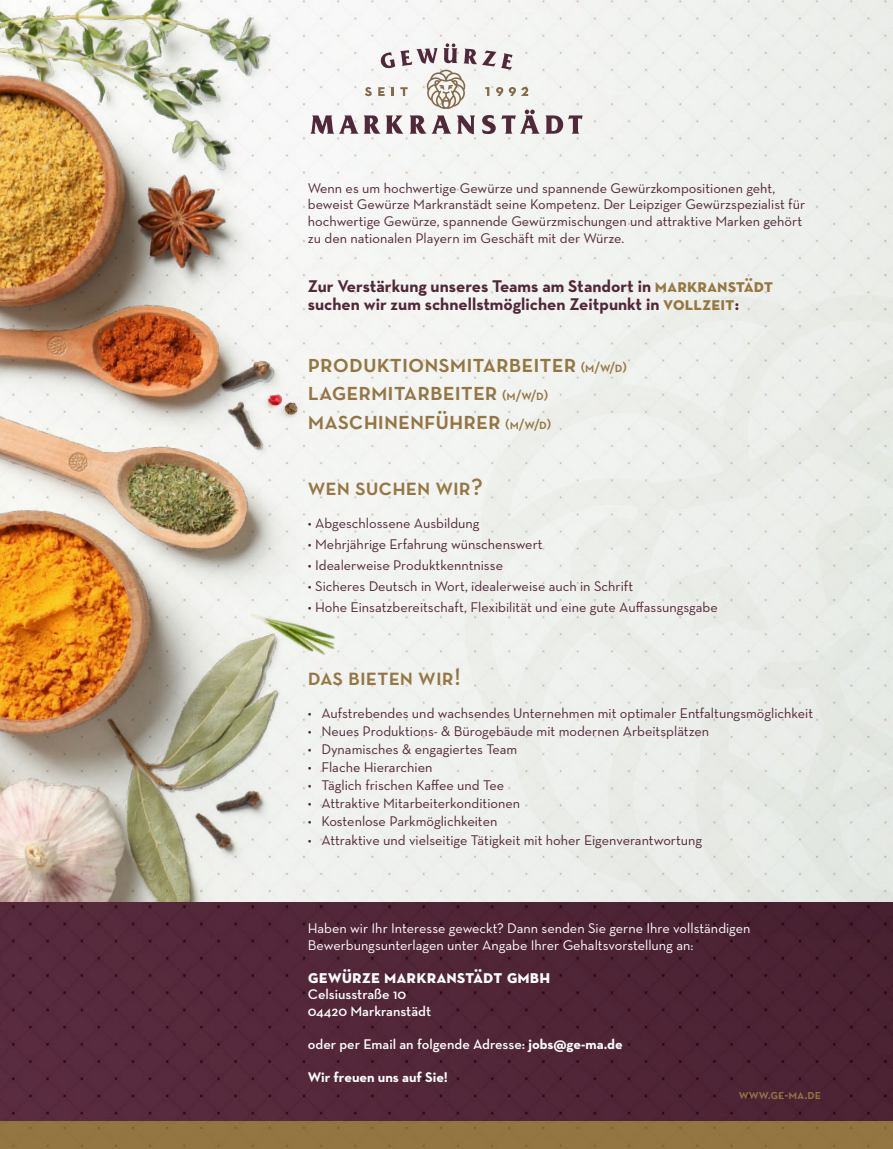
<style>
.page{position:relative;width:893px;height:1149px;background:#fff}
.page>*{position:absolute;margin:0;border:0;box-sizing:border-box;transform-origin:0 0}
.t1{font:25.5px/28.5px "Neutra Text Demi SC";color:#947643}
.t2{font:24px "Neutra Text Demi SC";color:#957743}
.t3{font:18.75px "Neutra Text Bold SC";color:#fff}
.t4{font:700 17.25px/18px "Neutra Text";color:#522739}
.t5{font:14.25px/16.5px "Neutra Text";color:#522739}
.t6{font:14.25px/16.5px "Neutra Text";color:#fff}
.t7{font:600 14.25px/16.5px "Neutra Text";color:#fff}
.t8{font:700 14.25px "Neutra Text";color:#fff}
.t9{font:13.5px "Neutra Text Demi SC";color:#957743}
.s1{font-family:"Neutra Text Bold SC";font-weight:400;font-size:18.75px;color:#957741}
.s2{font-size:14.25px}
.s3{font-weight:700}
</style>
<div class="page">
<img style="left:0;top:901px;width:893px;height:247px">
<svg style="left:460px;top:879px;width:433px;height:64px;background:#836a73"></svg>
<img style="left:0;top:0;width:893px;height:879px">
<p class="t5" style="left:308px;top:179px;width:499px">Wenn es um hochwertige Gewürze und spannende Gewürzkompositionen geht, beweist Gewürze Markranstädt seine Kompetenz. Der Leipziger Gewürzspezialist für hochwertige Gewürze, spannende Gewürzmischungen und attraktive Marken gehört zu den nationalen Playern im Geschäft mit der Würze.</p>
<p class="t4" style="left:308px;top:277px;width:467px">Zur Verstärkung unseres Teams am Standort in <span class="s1">markranstädt </span>suchen wir zum schnellstmöglichen Zeitpunkt in <span class="s1">vollzeit</span>:</p>
<h1 class="t1" style="left:308px;top:348px;width:321px">produktionsmitarbeiter <span class="s2">(m/w/d) </span>lagermitarbeiter <span class="s2">(m/w/d) </span>maschinenführer <span class="s2">(m/w/d)</span></h1>
<h2 class="t2" style="left:308px;top:471px;width:177px">wen suchen wir?</h2>
<p class="t5" style="left:308px;top:514px;width:173px">• Abgeschlossene Ausbildung</p>
<p class="t5" style="left:308px;top:535px;width:236px">• Mehrjährige Erfahrung wünschenswert</p>
<p class="t5" style="left:308px;top:556px;width:197px">• Idealerweise Produktkenntnisse</p>
<p class="t5" style="left:308px;top:577px;width:327px">• Sicheres Deutsch in Wort, idealerweise auch in Schrift</p>
<p class="t5" style="left:308px;top:598px;width:411px">• Hohe Einsatzbereitschaft, Flexibilität und eine gute Auffassungsgabe</p>
<h2 class="t2" style="left:308px;top:662px;width:154px">das bieten wir!</h2>
<p class="t5" style="left:308px;top:704px;width:507px">• Aufstrebendes und wachsendes Unternehmen mit optimaler Entfaltungsmöglichkeit</p>
<p class="t5" style="left:308px;top:722px;width:403px">• Neues Produktions- &amp; Bürogebäude mit modernen Arbeitsplätzen</p>
<p class="t5" style="left:308px;top:740px;width:211px">• Dynamisches &amp; engagiertes Team</p>
<p class="t5" style="left:308px;top:758px;width:126px">• Flache Hierarchien</p>
<p class="t5" style="left:308px;top:776px;width:198px">• Täglich frischen Kaffee und Tee</p>
<p class="t5" style="left:308px;top:794px;width:214px">• Attraktive Mitarbeiterkonditionen</p>
<p class="t5" style="left:308px;top:812px;width:191px">• Kostenlose Parkmöglichkeiten</p>
<p class="t5" style="left:308px;top:830px;width:396px">• Attraktive und vielseitige Tätigkeit mit hoher Eigenverantwortung</p>
<p class="t6" style="left:308px;top:919px;width:444px">Haben wir Ihr Interesse geweckt? Dann senden Sie gerne Ihre vollständigen<br>Bewerbungsunterlagen unter Angabe Ihrer Gehaltsvorstellung an:</p>
<h3 class="t3" style="left:308px;top:964px;width:244px">gewürze markranstädt gmbh</h3>
<p class="t7" style="left:308px;top:985px;width:125px">Celsiusstraße 10<br>04420 Markranstädt</p>
<p class="t7" style="left:308px;top:1034px;width:316px">oder per Email an folgende Adresse: <span class="s3">jobs@ge-ma.de</span></p>
<p class="t8" style="left:308px;top:1067px;width:142px">Wir freuen uns auf Sie!</p>
<p class="t9" style="left:739px;top:1085px;width:84px">www.ge-ma.de</p>
</div>
